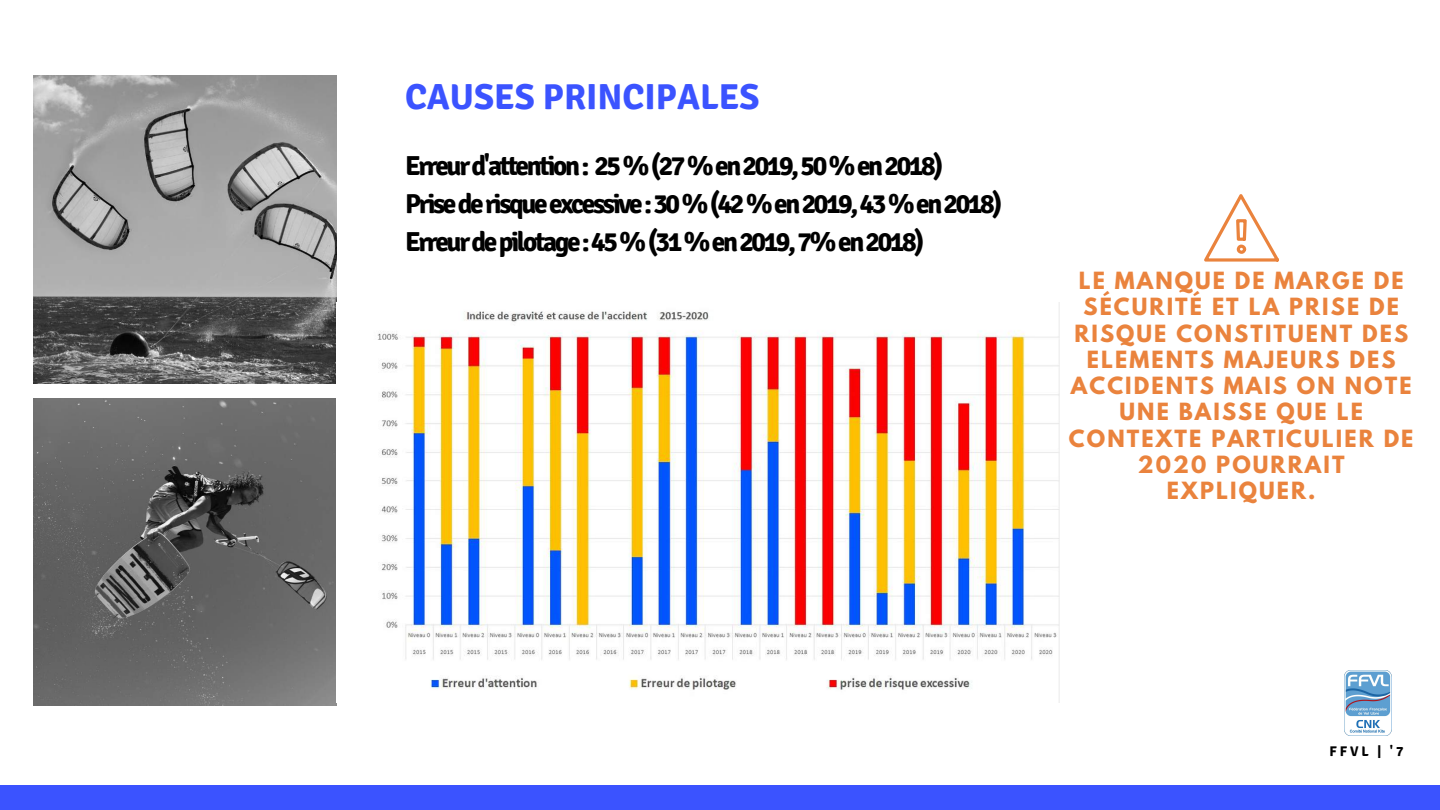
<style>
.page{position:relative;width:1440px;height:810px;background:#fff}
.page>*{position:absolute;margin:0;border:0;box-sizing:border-box;transform-origin:0 0}
.t1{font:700 36px "Signika";color:#3b53ff}
.t2{font:700 27.4px/38.1px "Signika";letter-spacing:-.085em;color:#000}
.t3{font:700 21px/26.2px "League Spartan";letter-spacing:.1em;color:#ea833d;text-align:center}
.t4{font:700 14px "Signika";color:#000}
</style>
<div class="page">
<img style="left:34px;top:398px;width:302px;height:308px">
<img style="left:34px;top:76px;width:302px;height:307px">
<div style="left:0;top:785px;width:1440px;height:25px;background:#3b53ff"></div>
<svg style="left:1204px;top:194px;width:75px;height:68px"></svg>
<img style="left:377px;top:311px;width:682px;height:379px">
<img style="left:1344px;top:671px;width:48px;height:64px">
<h1 class="t1" style="left:405px;top:75px;width:356px">CAUSES PRINCIPALES</h1>
<h2 class="t2" style="left:405px;top:147px;width:599px">Erreurd'attention: 25%(27%en2019,50%en2018)<br>Prisederisqueexcessive:30%(42%en2019,43%en2018)<br>Erreurdepilotage:45%(31%en2019,7%en2018)</h2>
<p class="t3" style="left:1069px;top:270px;width:346px">LE MANQUE DE MARGE DE<br>SÉCURITÉ ET LA PRISE DE<br>RISQUE CONSTITUENT DES<br>ELEMENTS MAJEURS DES<br>ACCIDENTS MAIS ON NOTE<br>UNE BAISSE QUE LE<br>CONTEXTE PARTICULIER DE<br>2020 POURRAIT<br>EXPLIQUER.</p>
<p class="t4" style="left:1330px;top:743px;width:75px">FFVL | '7</p>
</div>
